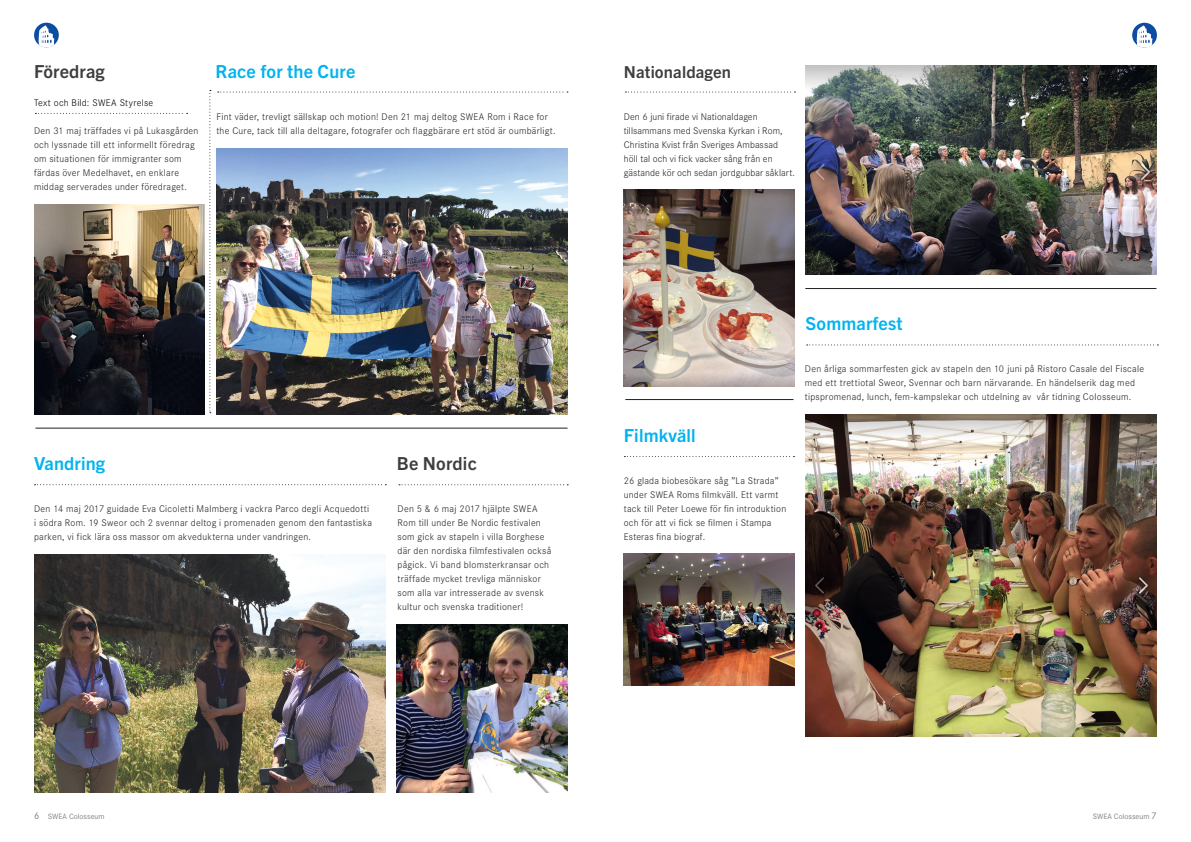
<style>
.page{position:relative;width:1191px;height:842px;background:#fff}
.page>*{position:absolute;margin:0;border:0;box-sizing:border-box;transform-origin:0 0}
.t1{font:700 18px "Trade Gothic Next LT Pro";letter-spacing:.01em;color:#00b3ef}
.t2{font:700 18px "Trade Gothic Next LT Pro";letter-spacing:.01em;color:#3e3e3f}
.t3{font:700 16.5px "Trade Gothic Next LT Pro";letter-spacing:.01em;color:#3e3e3f}
.t4{font:300 10px/14px "Corporate S";letter-spacing:.025em;color:#231f20}
.t5{font:300 10px/14px "Corporate S";letter-spacing:.005em;color:#231f20}
.t6{font:300 10px "Corporate S";letter-spacing:.025em;color:#000}
.t7{font:8px "Corporate S";color:#808285}
.s1{font-size:10px}
</style>
<div class="page">
<div style="left:34px;top:23px;width:25px;height:24px;background:#0d4da1;border-radius:50%"></div>
<svg style="left:38px;top:25px;width:16px;height:23px"></svg>
<div style="left:1132px;top:23px;width:25px;height:24px;background:#0d4da1;border-radius:50%"></div>
<svg style="left:1136px;top:26px;width:16px;height:22px"></svg>
<img style="left:34px;top:204px;width:170px;height:210px">
<img style="left:396px;top:624px;width:171px;height:168px">
<hr style="left:35px;top:428px;width:532px;height:1px;background:#231f20">
<svg style="left:35px;top:113px;width:153px;height:1px"></svg>
<img style="left:805px;top:414px;width:352px;height:322px">
<svg style="left:806px;top:344px;width:352px;height:1px"></svg>
<img style="left:216px;top:148px;width:351px;height:266px">
<img style="left:624px;top:189px;width:170px;height:197px">
<svg style="left:35px;top:484px;width:351px;height:1px"></svg>
<svg style="left:218px;top:92px;width:350px;height:1px"></svg>
<svg style="left:399px;top:484px;width:169px;height:1px"></svg>
<img style="left:805px;top:65px;width:352px;height:209px">
<svg style="left:209px;top:90px;width:2px;height:323px"></svg>
<hr style="left:625px;top:399px;width:168px;height:1px;background:#231f20">
<img style="left:34px;top:554px;width:352px;height:238px">
<svg style="left:625px;top:92px;width:170px;height:1px"></svg>
<svg style="left:624px;top:456px;width:170px;height:1px"></svg>
<img style="left:624px;top:554px;width:170px;height:131px">
<hr style="left:805px;top:288px;width:351px;height:1px;background:#231f20">
<h1 class="t2" style="left:34px;top:59px;width:72px">Föredrag</h1>
<p class="t6" style="left:34px;top:97px;width:121px">Text och Bild: SWEA Styrelse</p>
<p class="t4" style="left:34px;top:124px;width:166px">Den 31 maj träffades vi på Lukasgården och lyssnade till ett informellt föredrag om situationen för immigranter som färdas över Medelhavet, en enklare middag serverades under föredraget.</p>
<h1 class="t1" style="left:216px;top:59px;width:141px">Race for the Cure</h1>
<p class="t4" style="left:216px;top:110px;width:341px">Fint väder, trevligt sällskap och motion! Den 21 maj deltog SWEA Rom i Race for the Cure, tack till alla deltagare, fotografer och flaggbärare ert stöd är oumbärligt.</p>
<h1 class="t1" style="left:34px;top:451px;width:73px">Vandring</h1>
<h1 class="t2" style="left:397px;top:451px;width:81px">Be Nordic</h1>
<p class="t4" style="left:34px;top:502px;width:340px">Den 14 maj 2017 guidade Eva Cicoletti Malmberg i vackra Parco degli Acquedotti i södra Rom. 19 Sweor och 2 svennar deltog i promenaden genom den fantastiska parken, vi fick lära oss massor om akvedukterna under vandringen.</p>
<p class="t4" style="left:397px;top:502px;width:155px">Den 5 &amp; 6 maj 2017 hjälpte SWEA Rom till under Be Nordic festivalen som gick av stapeln i villa Borghese där den nordiska filmfestivalen också pågick. Vi band blomsterkransar och träffade mycket trevliga människor som alla var intresserade av svensk kultur och svenska traditioner!</p>
<h2 class="t3" style="left:624px;top:60px;width:109px">Nationaldagen</h2>
<p class="t5" style="left:624px;top:110px;width:173px">Den 6 juni firade vi Nationaldagen tillsammans med Svenska Kyrkan i Rom, Christina Kvist från Sveriges Ambassad<br>höll tal och vi fick vacker sång från en gästande kör och sedan jordgubbar såklart.</p>
<h1 class="t1" style="left:624px;top:423px;width:73px">Filmkväll</h1>
<p class="t4" style="left:624px;top:474px;width:164px">26 glada biobesökare såg ”La Strada” under SWEA Roms filmkväll. Ett varmt tack till Peter Loewe för fin introduktion och för att vi fick se filmen i Stampa Esteras fina biograf.</p>
<h1 class="t1" style="left:805px;top:311px;width:99px">Sommarfest</h1>
<p class="t4" style="left:805px;top:362px;width:341px">Den årliga sommarfesten gick av stapeln den 10 juni på Ristoro Casale del Fiscale med ett trettiotal Sweor, Svennar och barn närvarande. En händelserik dag med tipspromenad, lunch, fem-kampslekar och utdelning av vår tidning Colosseum.</p>
<p class="t7" style="left:34px;top:812px;width:72px"><span class="s1">6</span> SWEA Colosseum</p>
<p class="t7" style="left:1092px;top:812px;width:66px">SWEA Colosseum <span class="s1">7</span></p>
</div>
